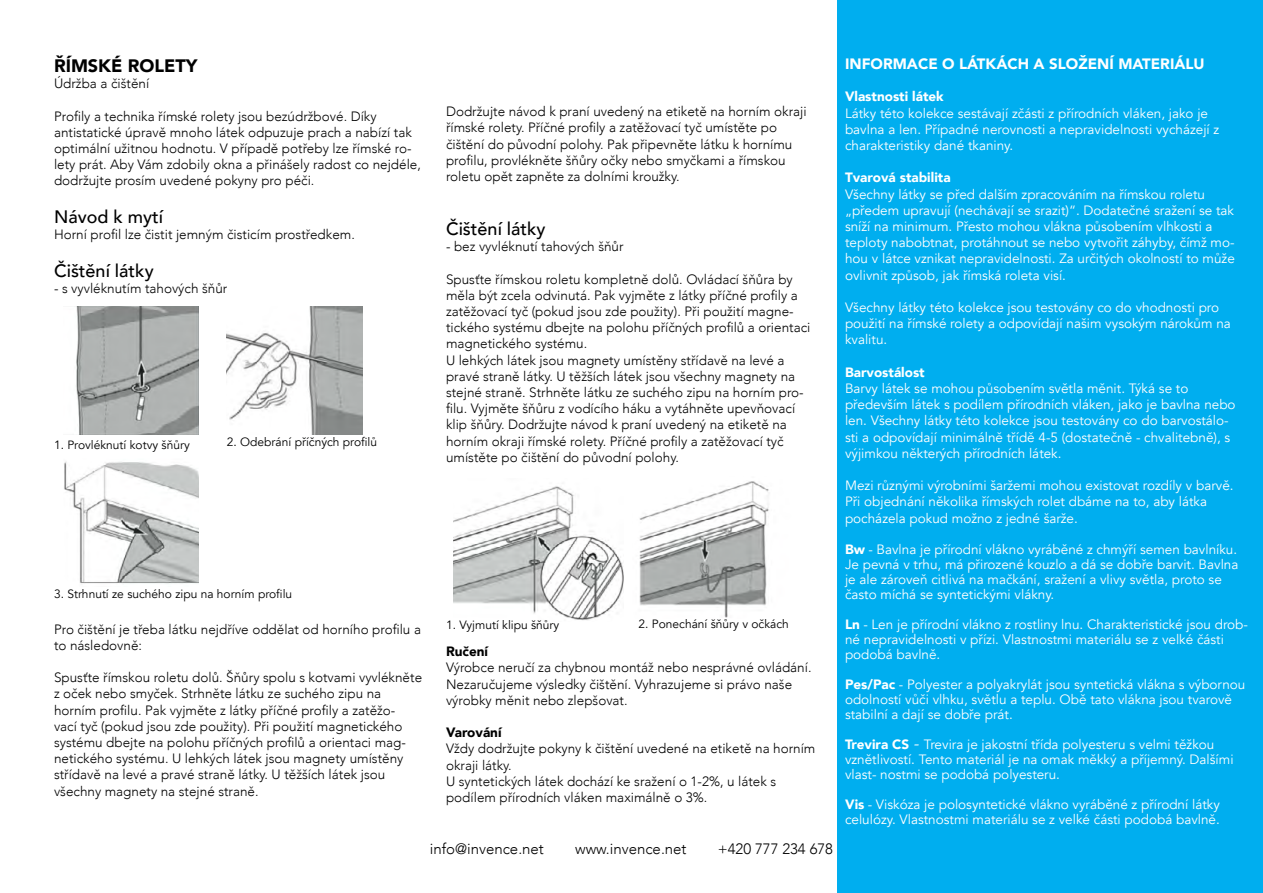
<style>
.page{position:relative;width:1263px;height:893px;background:#fff}
.page>*{position:absolute;margin:0;border:0;box-sizing:border-box;transform-origin:0 0}
.t1{font:500 18px "Avenir";color:#000}
.t2{font:900 18px "Avenir";color:#000}
.t3{font:300 15px "Avenir";color:#000}
.t4{font:900 15px "Avenir";color:#fff}
.t5{font:300 13.5px/16.2px "Avenir";color:#000}
.t6{font:13.5px/16.2px "Avenir";color:#fff}
.t7{font:900 13.5px "Avenir";color:#fff}
.t8{font:900 13.5px "Avenir";color:#000}
.t9{font:12px "Avenir";color:#000}
.s1{font-weight:900}
.s2{font-weight:300}
.s3{font-family:"Minion Pro";font-size:18px}
</style>
<div class="page">
<div style="left:838px;top:0;width:425px;height:893px;background:#00aeef"></div>
<img style="left:76px;top:307px;width:123px;height:127px">
<img style="left:64px;top:461px;width:135px;height:123px">
<img style="left:227px;top:307px;width:136px;height:127px">
<img style="left:453px;top:486px;width:171px;height:134px">
<img style="left:639px;top:481px;width:130px;height:137px">
<h1 class="t2" style="left:54px;top:50px;width:145px">ŘÍMSKÉ ROLETY</h1>
<p class="t5" style="left:54px;top:75px;width:97px">Údržba a čištění</p>
<p class="t5" style="left:54px;top:108px;width:368px">Profily a technika římské rolety jsou bezúdržbové. Díky antistatické úpravě mnoho látek odpuzuje prach a nabízí tak optimální užitnou hodnotu. V případě potřeby lze římské ro&shy;lety prát. Aby Vám zdobily okna a přinášely radost co nejdéle, dodržujte prosím uvedené pokyny pro péči.</p>
<h1 class="t1" style="left:54px;top:201px;width:111px">Návod k mytí</h1>
<p class="t5" style="left:54px;top:227px;width:302px">Horní profil lze čistit jemným čisticím prostředkem.</p>
<h1 class="t1" style="left:54px;top:255px;width:101px">Čištění látky</h1>
<p class="t5" style="left:54px;top:281px;width:175px">- s vyvléknutím tahových šňůr</p>
<p class="t9" style="left:54px;top:438px;width:137px">1. Provléknutí kotvy šňůry</p>
<p class="t9" style="left:227px;top:435px;width:152px">2. Odebrání příčných profilů</p>
<p class="t5" style="left:446px;top:103px;width:362px">Dodržujte návod k praní uvedený na etiketě na horním okraji římské rolety. Příčné profily a zatěžovací tyč umístěte po čištění do původní polohy. Pak připevněte látku k hornímu profilu, provlékněte šňůry očky nebo smyčkami a římskou roletu opět zapněte za dolními kroužky.</p>
<h1 class="t1" style="left:446px;top:213px;width:101px">Čištění látky</h1>
<p class="t5" style="left:446px;top:238px;width:179px">- bez vyvléknutí tahových šňůr</p>
<p class="t5" style="left:446px;top:271px;width:366px">Spusťte římskou roletu kompletně dolů. Ovládací šňůra by měla být zcela odvinutá. Pak vyjměte z látky příčné profily a zatěžovací tyč (pokud jsou zde použity). Při použití magne&shy;tického systému dbejte na polohu příčných profilů a orientaci magnetického systému.<br>U lehkých látek jsou magnety umístěny střídavě na levé a pravé straně látky. U těžších látek jsou všechny magnety na stejné straně. Strhněte látku ze suchého zipu na horním pro&shy;filu. Vyjměte šňůru z vodícího háku a vytáhněte upevňovací klip šňůry. Dodržujte návod k praní uvedený na etiketě na horním okraji římské rolety. Příčné profily a zatěžovací tyč umístěte po čištění do původní polohy.</p>
<p class="t9" style="left:54px;top:587px;width:240px">3. Strhnutí ze suchého zipu na horním profilu</p>
<p class="t5" style="left:54px;top:621px;width:368px">Pro čištění je třeba látku nejdříve oddělat od horního profilu a to následovně:</p>
<p class="t5" style="left:54px;top:669px;width:370px">Spusťte římskou roletu dolů. Šňůry spolu s kotvami vyvlékněte z oček nebo smyček. Strhněte látku ze suchého zipu na horním profilu. Pak vyjměte z látky příčné profily a zatěžo-<br>vací tyč (pokud jsou zde použity). Při použití magnetického systému dbejte na polohu příčných profilů a orientaci mag&shy;netického systému. U lehkých látek jsou magnety umístěny střídavě na levé a pravé straně látky. U těžších látek jsou všechny magnety na stejné straně.</p>
<p class="t9" style="left:446px;top:618px;width:115px">1. Vyjmutí klipu šňůry</p>
<p class="t9" style="left:638px;top:617px;width:152px">2. Ponechání šňůry v očkách</p>
<p class="t8" style="left:446px;top:640px;width:44px">Ručení</p>
<p class="t5" style="left:446px;top:660px;width:367px">Výrobce neručí za chybnou montáž nebo nesprávné ovládání.<br>Nezaručujeme výsledky čištění. Vyhrazujeme si právo naše výrobky měnit nebo zlepšovat.</p>
<p class="t8" style="left:446px;top:721px;width:57px">Varování</p>
<p class="t5" style="left:446px;top:741px;width:371px">Vždy dodržujte pokyny k čištění uvedené na etiketě na horním okraji látky.<br>U syntetických látek dochází ke sražení o 1-2%, u látek s podílem přírodních vláken maximálně o 3%.</p>
<p class="t3" style="left:430px;top:839px;width:115px">info@invence.net</p>
<p class="t3" style="left:575px;top:839px;width:113px">www.invence.net</p>
<p class="t3" style="left:718px;top:839px;width:117px">+420 777 234 678</p>
<p class="t4" style="left:845px;top:51px;width:361px">INFORMACE O LÁTKÁCH A SLOŽENÍ MATERIÁLU</p>
<p class="t7" style="left:845px;top:85px;width:100px">Vlastnosti látek</p>
<p class="t6" style="left:845px;top:105px;width:376px">Látky této kolekce sestávají zčásti z přírodních vláken, jako je bavlna a len. Případné nerovnosti a nepravidelnosti vycházejí z charakteristiky dané tkaniny.</p>
<p class="t7" style="left:845px;top:166px;width:107px">Tvarová stabilita</p>
<p class="t6" style="left:845px;top:186px;width:391px">Všechny látky se před dalším zpracováním na římskou roletu „předem upravují (nechávají se srazit)“. Dodatečné sražení se tak sníží na minimum. Přesto mohou vlákna působením vlhkosti a teploty nabobtnat, protáhnout se nebo vytvořit záhyby, čímž mo&shy;hou v látce vznikat nepravidelnosti. Za určitých okolností to může ovlivnit způsob, jak římská roleta visí.</p>
<p class="t6" style="left:845px;top:299px;width:387px">Všechny látky této kolekce jsou testovány co do vhodnosti pro použití na římské rolety a odpovídají našim vysokým nárokům na kvalitu.</p>
<p class="t7" style="left:845px;top:361px;width:81px">Barvostálost</p>
<p class="t6" style="left:845px;top:380px;width:392px">Barvy látek se mohou působením světla měnit. Týká se to především látek s podílem přírodních vláken, jako je bavlna nebo len. Všechny látky této kolekce jsou testovány co do barvostálo&shy;sti a odpovídají minimálně třídě 4-5 (dostatečně - chvalitebně), s výjimkou některých přírodních látek.</p>
<p class="t6" style="left:845px;top:478px;width:390px">Mezi různými výrobními šaržemi mohou existovat rozdíly v barvě.<br>Při objednání několika římských rolet dbáme na to, aby látka pocházela pokud možno z jedné šarže.</p>
<p class="t6" style="left:845px;top:542px;width:395px;line-height:15px"><span class="s1">Bw</span> <span class="s2">-</span> Bavlna je přírodní vlákno vyráběné z chmýří semen bavlníku.<br>Je pevná v trhu, má přirozené kouzlo a dá se dobře barvit. Bavlna je ale zároveň citlivá na mačkání, sražení a vlivy světla, proto se často míchá se syntetickými vlákny.</p>
<p class="t6" style="left:845px;top:617px;width:404px;line-height:15px"><span class="s1">Ln</span> <span class="s2">-</span> Len je přírodní vlákno z rostliny lnu. Charakteristické jsou drob&shy;né nepravidelnosti v přízi. Vlastnostmi materiálu se z velké části podobá bavlně.</p>
<p class="t6" style="left:845px;top:677px;width:402px;line-height:15px"><span class="s1">Pes/Pac</span> <span class="s2">-</span> Polyester a polyakrylát jsou syntetická vlákna s výbornou odolností vůči vlhku, světlu a teplu. Obě tato vlákna jsou tvarově stabilní a dají se dobře prát.</p>
<p class="t6" style="left:845px;top:737px;width:390px;line-height:15px"><span class="s1">Trevira CS</span> <span class="s3">-</span> Trevira je jakostní třída polyesteru s velmi těžkou vznětlivostí. Tento materiál je na omak měkký a příjemný. Dalšími vlast- nostmi se podobá polyesteru.</p>
<p class="t6" style="left:845px;top:797px;width:376px;line-height:15px"><span class="s1">Vis</span> <span class="s2">-</span> Viskóza je polosyntetické vlákno vyráběné z přírodní látky celulózy. Vlastnostmi materiálu se z velké části podobá bavlně.</p>
</div>
